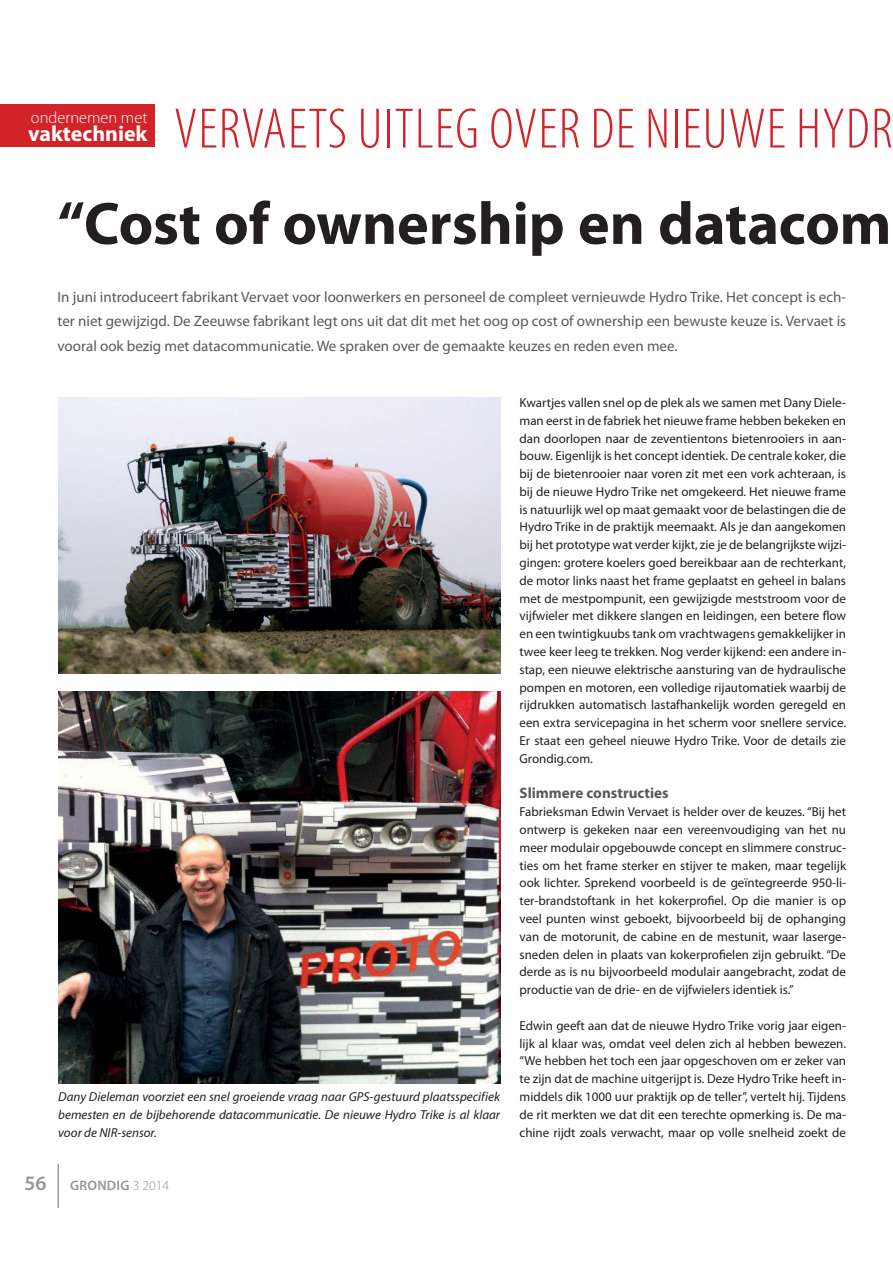
<style>
.page{position:relative;width:893px;height:1263px;background:#fff}
.page>*{position:absolute;margin:0;border:0;box-sizing:border-box;transform-origin:0 0}
.t1{font:700 60.3px "Myriad Pro";letter-spacing:-.005em;color:#231f20}
.t2{font:300 condensed 57.45px "Myriad Pro";letter-spacing:.025em;color:#d2232a}
.t3{font:700 21.9px "Myriad Pro";color:#fff}
.t4{font:300 16.5px "Myriad Pro";color:#fff}
.t5{font:15px/24.6px "Myriad Pro";color:#58595b;text-align:justify}
.t6{font:700 15px "Myriad Pro";color:#58595b}
.t7{font:600 13.65px "Myriad Pro";letter-spacing:.02em;color:#939598}
.t8{font:13.05px/17.9px "Myriad Pro";color:#231f20;text-align:justify}
.t9{font:italic 13.05px/17.9px "Myriad Pro";color:#231f20;text-align:justify}
.s1{font-size:20.55px}
.s2{font-weight:300}
</style>
<div class="page">
<hr style="left:58px;top:1164px;width:1px;height:44px;background:#939598">
<div style="left:0;top:104px;width:154px;height:43px;background:#d2232a"></div>
<img style="left:58px;top:397px;width:442px;height:277px">
<img style="left:59px;top:692px;width:442px;height:391px">
<p class="t4" style="left:31px;top:108px;width:118px">ondernemen met</p>
<h3 class="t3" style="left:28px;top:125px;width:121px">vaktechniek</h3>
<h2 class="t2" style="left:174px;top:94px;width:720px">VERVAETS UITLEG OVER DE NIEUWE HYDR</h2>
<h1 class="t1" style="left:58px;top:201px;width:835px">“Cost of ownership en datacom</h1>
<p class="t5" style="left:58px;top:285px;width:790px">In juni introduceert fabrikant Vervaet voor loonwerkers en personeel de compleet vernieuwde Hydro Trike. Het concept is ech&shy;ter niet gewijzigd. De Zeeuwse fabrikant legt ons uit dat dit met het oog op cost of ownership een bewuste keuze is. Vervaet is vooral ook bezig met datacommunicatie. We spraken over de gemaakte keuzes en reden even mee.</p>
<p class="t9" style="left:58px;top:1089px;width:443px">Dany Dieleman voorziet een snel groeiende vraag naar GPS-gestuurd plaatsspecifiek bemesten en de bijbehorende datacommunicatie. De nieuwe Hydro Trike is al klaar voor de NIR-sensor.</p>
<p class="t7" style="left:25px;top:1177px;width:146px"><span class="s1">56</span> GRONDIG <span class="s2">3 2014</span></p>
<p class="t8" style="left:519px;top:394px;width:328px">Kwartjes vallen snel op de plek als we samen met Dany Diele&shy;man eerst in de fabriek het nieuwe frame hebben bekeken en dan doorlopen naar de zeventientons bietenrooiers in aan&shy;bouw. Eigenlijk is het concept identiek. De centrale koker, die bij de bietenrooier naar voren zit met een vork achteraan, is bij de nieuwe Hydro Trike net omgekeerd. Het nieuwe frame is natuurlijk wel op maat gemaakt voor de belastingen die de Hydro Trike in de praktijk meemaakt. Als je dan aangekomen bij het prototype wat verder kijkt, zie je de belangrijkste wijzi&shy;gingen: grotere koelers goed bereikbaar aan de rechterkant, de motor links naast het frame geplaatst en geheel in balans met de mestpompunit, een gewijzigde meststroom voor de vijfwieler met dikkere slangen en leidingen, een betere flow en een twintigkuubs tank om vrachtwagens gemakkelijker in twee keer leeg te trekken. Nog verder kijkend: een andere in&shy;stap, een nieuwe elektrische aansturing van de hydraulische pompen en motoren, een volledige rijautomatiek waarbij de rijdrukken automatisch lastafhankelijk worden geregeld en een extra servicepagina in het scherm voor snellere service.<br>Er staat een geheel nieuwe Hydro Trike. Voor de details zie Grondig.com.</p>
<p class="t6" style="left:519px;top:788px;width:151px">Slimmere constructies</p>
<p class="t8" style="left:519px;top:804px;width:328px">Fabrieksman Edwin Vervaet is helder over de keuzes. “Bij het ontwerp is gekeken naar een vereenvoudiging van het nu meer modulair opgebouwde concept en slimmere construc&shy;ties om het frame sterker en stijver te maken, maar tegelijk ook lichter. Sprekend voorbeeld is de geïntegreerde 950-li&shy;ter-brandstoftank in het kokerprofiel. Op die manier is op veel punten winst geboekt, bijvoorbeeld bij de ophanging van de motorunit, de cabine en de mestunit, waar laserge&shy;sneden delen in plaats van kokerprofielen zijn gebruikt. “De derde as is nu bijvoorbeeld modulair aangebracht, zodat de productie van de drie- en de vijfwielers identiek is.”</p>
<p class="t8" style="left:519px;top:1017px;width:328px">Edwin geeft aan dat de nieuwe Hydro Trike vorig jaar eigen&shy;lijk al klaar was, omdat veel delen zich al hebben bewezen. “We hebben het toch een jaar opgeschoven om er zeker van te zijn dat de machine uitgerijpt is. Deze Hydro Trike heeft in&shy;middels dik 1000 uur praktijk op de teller”, vertelt hij. Tijdens de rit merkten we dat dit een terechte opmerking is. De ma&shy;chine rijdt zoals verwacht, maar op volle snelheid zoekt de</p>
</div>
